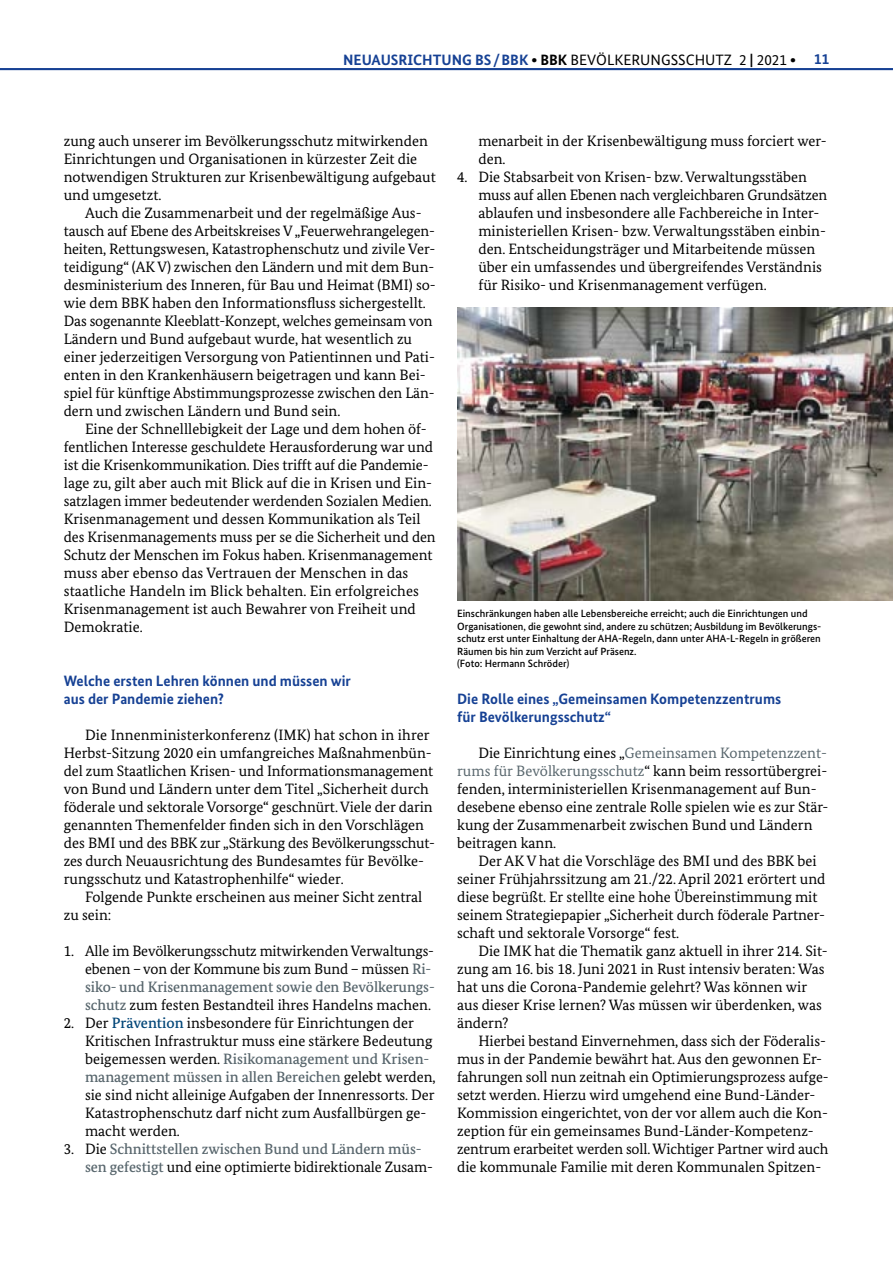
<style>
.page{position:relative;width:893px;height:1263px;background:#fff}
.page>*{position:absolute;margin:0;border:0;box-sizing:border-box;transform-origin:0 0}
.Fließtext{font:15px/18px "Bundes Serif";color:#000}
.Aufzählung{font:15px/18px "Bundes Serif";color:#000}
.Zwischentitel{font:700 15px/18px "Bundes Sans";color:#164194}
.Aufzählung-2{font:500 15px/18px "Bundes Serif";letter-spacing:-.005em;color:#58666d}
.t1{font:15px "Bundes Sans";color:#000}
.t2{font:500 10.5px/12.6px "Bundes Sans";color:#000}
.s1{font-weight:700;color:#164194}
.s2{font-weight:700}
.s3{font-weight:500;color:#58666d}
.s4{font-weight:500;color:#004577}
.s5{font-weight:400;color:#000}
.s6{color:#58666d}
</style>
<div class="page">
<img style="left:457px;top:308px;width:436px;height:292px">
<hr style="left:0;top:68px;width:893px;height:2px;background:#164194">
<p class="t1" style="left:343px;top:50px;width:488px"><span class="s1">NEUAUSRICHTUNG BS/BBK</span> <span class="s2">∙ BBK</span> BEVÖLKERUNGSSCHUTZ 2 <span class="s2">|</span> 2021 <span class="s2">∙</span> <span class="s1">11</span></p>
<p class="Fließtext" style="left:64px;top:131px;width:374px">zung auch unserer im Bevölkerungsschutz mitwirkenden Einrichtungen und Organisationen in kürzester Zeit die notwendigen Strukturen zur Krisenbewältigung aufgebaut und umgesetzt.</p>
<p class="Fließtext" style="left:64px;top:203px;width:374px;text-indent:21px">Auch die Zusammenarbeit und der regelmäßige Aus&shy;tausch auf Ebene des Arbeitskreises V „Feuerwehrangelegen&shy;heiten, Rettungswesen, Katastrophenschutz und zivile Ver&shy;teidigung“ (AK V) zwischen den Ländern und mit dem Bun&shy;desministerium des Inneren, für Bau und Heimat (BMI) so&shy;wie dem BBK haben den Informationsfluss sichergestellt.<br>Das sogenannte Kleeblatt-Konzept, welches gemeinsam von Ländern und Bund aufgebaut wurde, hat wesentlich zu einer jederzeitigen Versorgung von Patientinnen und Pati&shy;enten in den Krankenhäusern beigetragen und kann Bei&shy;spiel für künftige Abstimmungsprozesse zwischen den Län&shy;dern und zwischen Ländern und Bund sein.</p>
<p class="Fließtext" style="left:64px;top:419px;width:373px;text-indent:21px">Eine der Schnelllebigkeit der Lage und dem hohen öf&shy;fentlichen Interesse geschuldete Herausforderung war und ist die Krisenkommunikation. Dies trifft auf die Pandemie&shy;lage zu, gilt aber auch mit Blick auf die in Krisen und Ein&shy;satzlagen immer bedeutender werdenden Sozialen Medien.<br>Krisenmanagement und dessen Kommunikation als Teil des Krisenmanagements muss per se die Sicherheit und den Schutz der Menschen im Fokus haben. Krisenmanagement muss aber ebenso das Vertrauen der Menschen in das staatliche Handeln im Blick behalten. Ein erfolgreiches Krisenmanagement ist auch Bewahrer von Freiheit und Demokratie.</p>
<p class="Zwischentitel" style="left:64px;top:671px;width:289px">Welche ersten Lehren können und müssen wir aus der Pandemie ziehen?</p>
<p class="Fließtext" style="left:64px;top:725px;width:373px;text-indent:21px">Die Innenministerkonferenz (IMK) hat schon in ihrer Herbst-Sitzung 2020 ein umfangreiches Maßnahmenbün&shy;del zum Staatlichen Krisen- und Informationsmanagement von Bund und Ländern unter dem Titel „Sicherheit durch föderale und sektorale Vorsorge“ geschnürt. Viele der darin genannten Themenfelder finden sich in den Vorschlägen des BMI und des BBK zur „Stärkung des Bevölkerungsschut&shy;zes durch Neuausrichtung des Bundesamtes für Bevölke&shy;rungsschutz und Katastrophenhilfe“ wieder.</p>
<p class="Fließtext" style="left:64px;top:887px;width:360px;text-indent:21px">Folgende Punkte erscheinen aus meiner Sicht zentral zu sein:</p>
<p class="Aufzählung" style="left:85px;top:941px;width:351px;text-indent:-21px">1. Alle im Bevölkerungsschutz mitwirkenden Verwaltungs&shy;ebenen – von der Kommune bis zum Bund – müssen <span class="s3">Ri&shy;siko- und Krisenmanagement sowie den Bevölkerungs&shy;schutz</span> zum festen Bestandteil ihres Handelns machen.</p>
<p class="Aufzählung" style="left:85px;top:1013px;width:352px;text-indent:-21px">2. Der <span class="s4">Prävention</span> insbesondere für Einrichtungen der Kritischen Infrastruktur muss eine stärkere Bedeutung beigemessen werden. <span class="s3">Risikomanagement und Krisen&shy;management müssen in allen Bereichen</span> gelebt werden, sie sind nicht alleinige Aufgaben der Innenressorts. Der Katastrophenschutz darf nicht zum Ausfallbürgen ge&shy;macht werden.</p>
<p class="Aufzählung-2" style="left:85px;top:1139px;width:349px;text-indent:-21px"><span class="s5">3. Die</span> Schnittstellen zwischen Bund und Ländern müs&shy;sen gefestigt <span class="s5">und eine optimierte bidirektionale Zusam-</span></p>
<p class="Aufzählung" style="left:478px;top:131px;width:350px">menarbeit in der Krisenbewältigung muss forciert wer&shy;den.</p>
<p class="Aufzählung" style="left:478px;top:167px;width:350px;text-indent:-21px">4. Die Stabsarbeit von Krisen- bzw. Verwaltungsstäben muss auf allen Ebenen nach vergleichbaren Grundsätzen ablaufen und insbesondere alle Fachbereiche in Inter&shy;ministeriellen Krisen- bzw. Verwaltungsstäben einbin&shy;den. Entscheidungsträger und Mitarbeitende müssen über ein umfassendes und übergreifendes Verständnis für Risiko- und Krisenmanagement verfügen.</p>
<h2 class="t2" style="left:457px;top:607px;width:366px">Einschränkungen haben alle Lebensbereiche erreicht; auch die Einrichtungen und Organisationen, die gewohnt sind, andere zu schützen; Ausbildung im Bevölkerungs&shy;schutz erst unter Einhaltung der AHA-Regeln, dann unter AHA-L-Regeln in größeren Räumen bis hin zum Verzicht auf Präsenz.<br>(Foto: Hermann Schröder)</h2>
<p class="Zwischentitel" style="left:457px;top:689px;width:326px">Die Rolle eines „Gemeinsamen Kompetenzzentrums für Bevölkerungsschutz“</p>
<p class="Fließtext" style="left:457px;top:743px;width:373px;text-indent:21px">Die Einrichtung eines „<span class="s6">Gemeinsamen Kompetenzzent&shy;rums für Bevölkerungsschutz</span>“ kann beim ressortübergrei&shy;fenden, interministeriellen Krisenmanagement auf Bun&shy;desebene ebenso eine zentrale Rolle spielen wie es zur Stär&shy;kung der Zusammenarbeit zwischen Bund und Ländern beitragen kann.</p>
<p class="Fließtext" style="left:457px;top:851px;width:370px;text-indent:21px">Der AK V hat die Vorschläge des BMI und des BBK bei seiner Frühjahrssitzung am 21./22. April 2021 erörtert und diese begrüßt. Er stellte eine hohe Übereinstimmung mit seinem Strategiepapier „Sicherheit durch föderale Partner&shy;schaft und sektorale Vorsorge“ fest.</p>
<p class="Fließtext" style="left:457px;top:941px;width:372px;text-indent:21px">Die IMK hat die Thematik ganz aktuell in ihrer 214. Sit&shy;zung am 16. bis 18. Juni 2021 in Rust intensiv beraten: Was hat uns die Corona-Pandemie gelehrt? Was können wir aus dieser Krise lernen? Was müssen wir überdenken, was ändern?</p>
<p class="Fließtext" style="left:457px;top:1031px;width:373px;text-indent:21px">Hierbei bestand Einvernehmen, dass sich der Föderalis&shy;mus in der Pandemie bewährt hat. Aus den gewonnen Er&shy;fahrungen soll nun zeitnah ein Optimierungsprozess aufge&shy;setzt werden. Hierzu wird umgehend eine Bund-Länder-Kommission eingerichtet, von der vor allem auch die Kon&shy;zeption für ein gemeinsames Bund-Länder-Kompetenz&shy;zentrum erarbeitet werden soll. Wichtiger Partner wird auch die kommunale Familie mit deren Kommunalen Spitzen-</p>
</div>
